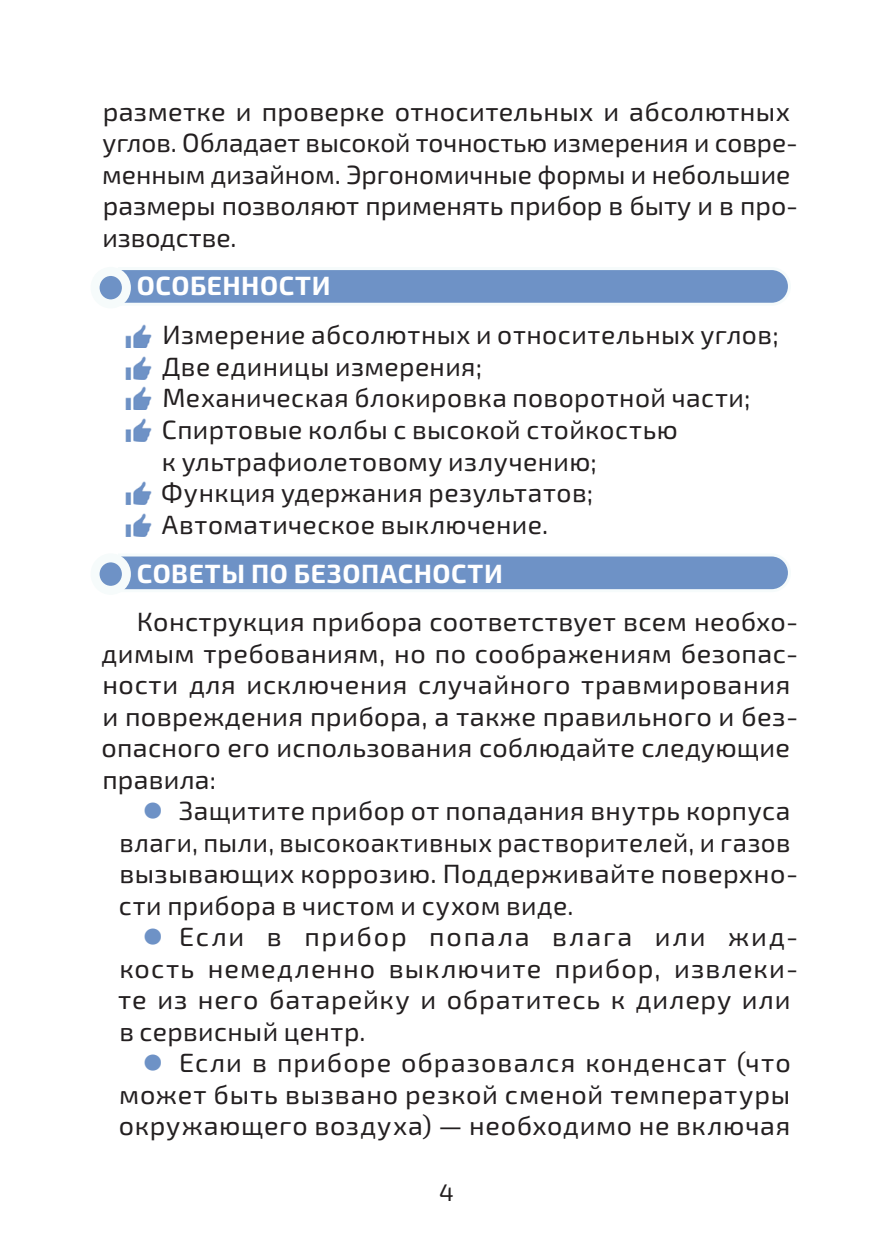
<style>
.page{position:relative;width:893px;height:1259px;background:#fff}
.page>*{position:absolute;margin:0;border:0;box-sizing:border-box;transform-origin:0 0}
.стиль_текста{font:26.4px/31.5px "Exo 2.0";letter-spacing:.015em;color:#231f20}
.стиль_текста-2{font:26.4px/31.5px "Exo 2.0";letter-spacing:.04em;color:#231f20}
.заголовки{font:700 26.4px "Exo 2.0";letter-spacing:.02em;color:#fff}
.t1{font:24px "Exo 2.0";color:#231f20}
.s1{color:#6e92c6}
</style>
<div class="page">
<div style="left:122px;top:270px;width:666px;height:33px;background:#6e92c6"></div>
<div style="left:95px;top:271px;width:31px;height:33px;background:#6e92c6;border-radius:50%"></div>
<div style="left:91px;top:267px;width:40px;height:41px;border:9px solid #f6fbfb;border-radius:50%"></div>
<div style="left:122px;top:556px;width:666px;height:34px;background:#6e92c6"></div>
<svg style="left:95px;top:558px;width:31px;height:32px"></svg>
<div style="left:91px;top:553px;width:40px;height:42px;border:9px solid #f6fbfb;border-radius:50%"></div>
<img style="left:125px;top:324px;width:26px;height:24px">
<img style="left:125px;top:481px;width:26px;height:24px">
<img style="left:125px;top:386px;width:26px;height:24px">
<img style="left:125px;top:356px;width:26px;height:24px">
<img style="left:125px;top:513px;width:26px;height:23px">
<img style="left:125px;top:418px;width:26px;height:24px">
<p class="стиль_текста" style="left:102px;top:96px;width:697px">разметке и проверке относительных и абсолютных углов. Обладает высокой точностью измерения и совре&shy;менным дизайном. Эргономичные формы и небольшие размеры позволяют применять прибор в быту и в про&shy;изводстве.</p>
<p class="заголовки" style="left:137px;top:270px;width:195px">ОСОБЕННОСТИ</p>
<p class="стиль_текста" style="left:162px;top:319px;width:618px">Измерение абсолютных и относительных углов;</p>
<p class="стиль_текста" style="left:162px;top:351px;width:321px">Две единицы измерения;</p>
<p class="стиль_текста" style="left:162px;top:383px;width:590px">Механическая блокировка поворотной части;</p>
<p class="стиль_текста" style="left:162px;top:414px;width:517px">Спиртовые колбы с высокой стойкостью</p>
<p class="стиль_текста" style="left:162px;top:446px;width:436px">к ультрафиолетовому излучению;</p>
<p class="стиль_текста" style="left:161px;top:478px;width:433px">Функция удержания результатов;</p>
<p class="стиль_текста" style="left:162px;top:509px;width:388px">Автоматическое выключение.</p>
<p class="заголовки" style="left:137px;top:557px;width:367px">СОВЕТЫ ПО БЕЗОПАСНОСТИ</p>
<p class="стиль_текста" style="left:101px;top:606px;width:698px;text-indent:35px">Конструкция прибора соответствует всем необхо&shy;димым требованиям, но по соображениям безопас&shy;ности для исключения случайного травмирования и повреждения прибора, а также правильного и без&shy;опасного его использования соблюдайте следующие правила:</p>
<p class="стиль_текста" style="left:119px;top:795px;width:681px;text-indent:23px"><span class="s1">⚫</span> Защитите прибор от попадания внутрь корпуса влаги, пыли, высокоактивных растворителей, и газов вызывающих коррозию. Поддерживайте поверхно&shy;сти прибора в чистом и сухом виде.</p>
<p class="стиль_текста-2" style="left:118px;top:921px;width:681px;text-indent:24px"><span class="s1">⚫</span> Если в прибор попала влага или жид&shy;кость немедленно выключите прибор, извлеки&shy;те из него батарейку и обратитесь к дилеру или в сервисный центр.</p>
<p class="стиль_текста" style="left:119px;top:1047px;width:674px;text-align:justify;text-indent:23px"><span class="s1">⚫</span> Если в приборе образовался конденсат (что может быть вызвано резкой сменой температуры окружающего воздуха) — необходимо не включая</p>
<p class="t1" style="left:439px;top:1178px;width:16px">4</p>
</div>
